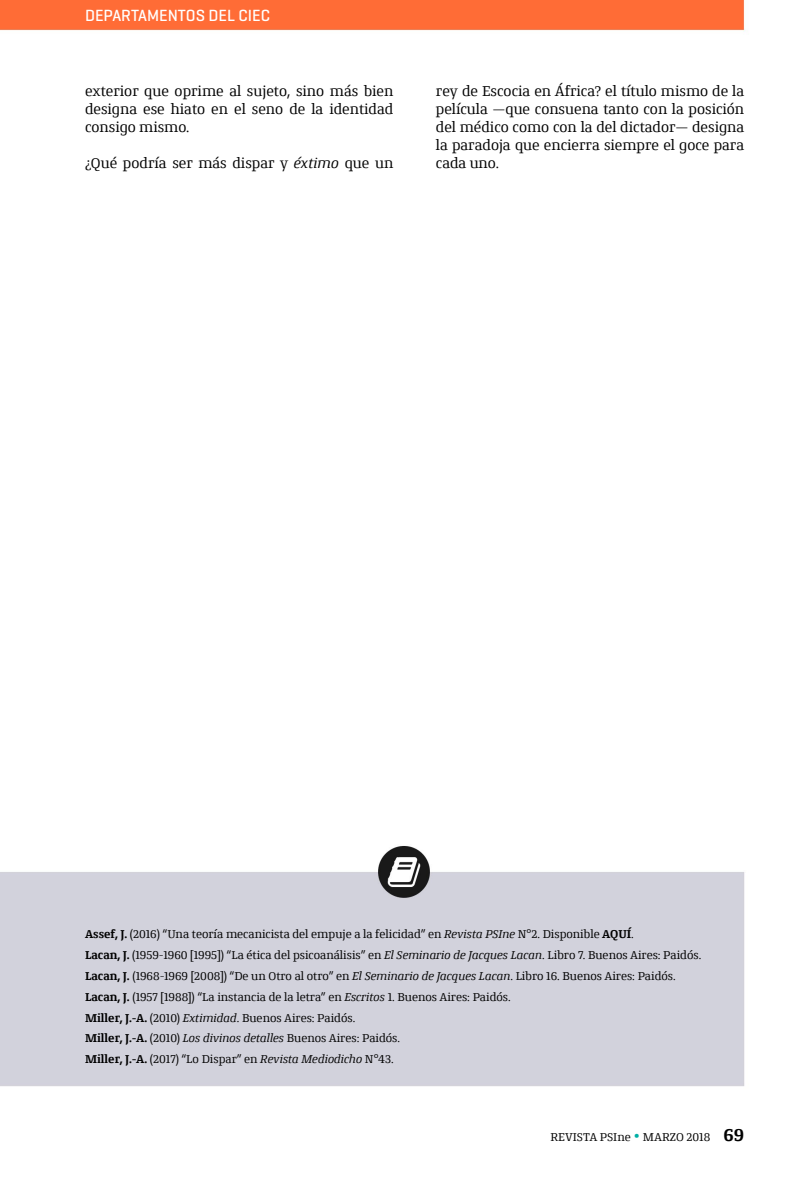
<style>
.page{position:relative;width:808px;height:1191px;background:#fff}
.page>*{position:absolute;margin:0;border:0;box-sizing:border-box;transform-origin:0 0}
.t1{font:500 16.5px "Geogrotesque";color:#fff}
.t2{font:15px/18px "Conto Slab Regular";color:#000;text-align:justify}
.t3{font:12px/20.9px "Conto Slab Regular";color:#000}
.s1{font-style:italic}
.s2{font-family:"Conto Slab Bold"}
.s3{font-size:18px;color:#00afa5}
.s4{font-family:"Conto Slab Bold";font-size:18px}
</style>
<div class="page">
<img style="left:0;top:0;width:745px;height:1086px">
<h1 class="t1" style="left:85px;top:5px;width:186px">DEPARTAMENTOS DEL CIEC</h1>
<p class="t2" style="left:85px;top:82px;width:310px">exterior que oprime al sujeto, sino más bien designa ese hiato en el seno de la identidad consigo mismo.</p>
<p class="t2" style="left:85px;top:154px;width:310px">¿Qué podría ser más dispar y <span class="s1">éxtimo</span> que un</p>
<p class="t2" style="left:436px;top:82px;width:310px">rey de Escocia en África? el título mismo de la película —que consuena tanto con la posición del médico como con la del dictador— designa la paradoja que encierra siempre el goce para cada uno.</p>
<p class="t3" style="left:85px;top:923px;width:618px"><span class="s2">Assef, J.</span> (2016) “Una teoría mecanicista del empuje a la felicidad” en <span class="s1">Revista PSIne</span> N°2. Disponible <span class="s2">AQUÍ</span>.<br><span class="s2">Lacan, J.</span> (1959-1960 [1995]) “La ética del psicoanálisis” en <span class="s1">El Seminario de Jacques Lacan</span>. Libro 7. Buenos Aires: Paidós.<br><span class="s2">Lacan, J.</span> (1968-1969 [2008]) “De un Otro al otro” en <span class="s1">El Seminario de Jacques Lacan</span>. Libro 16. Buenos Aires: Paidós.<br><span class="s2">Lacan, J.</span> (1957 [1988]) “La instancia de la letra” en <span class="s1">Escritos</span> 1. Buenos Aires: Paidós.<br><span class="s2">Miller, J.-A.</span> (2010) <span class="s1">Extimidad</span>. Buenos Aires: Paidós.<br><span class="s2">Miller, J.-A.</span> (2010) <span class="s1">Los divinos detalles</span> Buenos Aires: Paidós.<br><span class="s2">Miller, J.-A.</span> (2017) “Lo Dispar” en <span class="s1">Revista Mediodicho</span> N°43.</p>
<p class="t3" style="left:550px;top:1126px;width:195px">REVISTA PSIne <span class="s3">•</span> MARZO 2018 <span class="s4">69</span></p>
</div>
